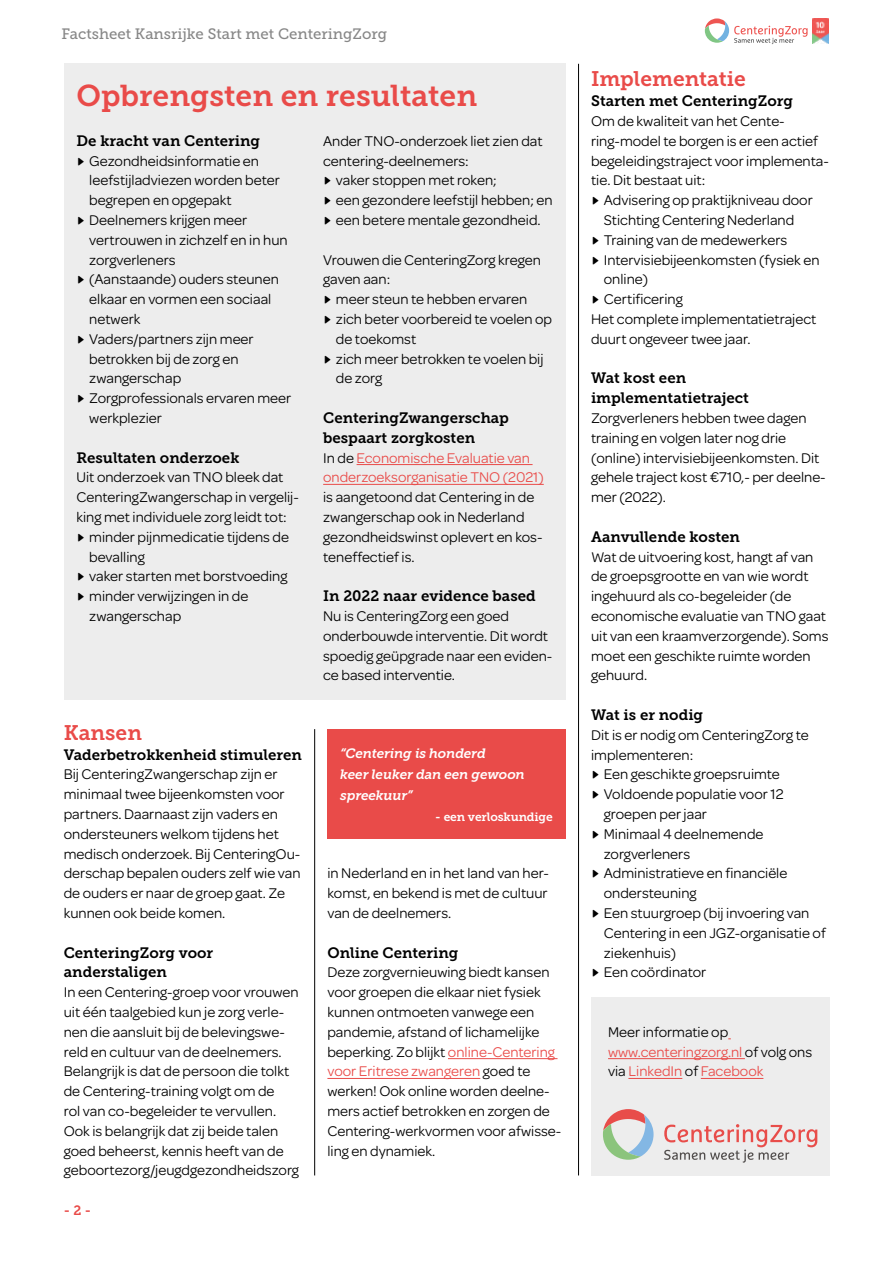
<style>
.page{position:relative;width:893px;height:1263px;background:#fff}
.page>*{position:absolute;margin:0;border:0;box-sizing:border-box;transform-origin:0 0}
.kop_2{font:30px "Museo Slab 700";color:#e94b49}
.kop_2-2{font:21px "Museo Slab 700";color:#e94b49}
.plat{font:15px/19.8px "Omnes";color:#000}
.kop_3{font:15px/19.8px "Museo Slab 700";color:#000}
.plat-2{font:15px/19.8px "Omnes";color:#e94b49}
.t1{font:15px "Museo Slab 500";color:#878787}
.streamer{font:italic 13.5px/21px "Museo Slab 700";letter-spacing:-.01em;color:#fff}
.t2{font:13.5px "Museo Slab 700";color:#e94b49}
.streamer-2{font:12px "Museo Slab 700";letter-spacing:-.01em;color:#fff}
.s1{font-size:13.5px}
.s2{color:#e94b49}
.s3{color:#000}
</style>
<div class="page">
<hr style="left:448px;top:1058px;width:109px;height:1px;background:#e94b49">
<hr style="left:327px;top:1078px;width:153px;height:1px;background:#e94b49">
<div style="left:64px;top:64px;width:502px;height:636px;background:#ededed"></div>
<div style="left:327px;top:729px;width:239px;height:110px;background:#e94b49"></div>
<hr style="left:357px;top:464px;width:176px;height:1px;background:#e94b49">
<hr style="left:323px;top:484px;width:221px;height:1px;background:#e94b49">
<div style="left:591px;top:997px;width:238px;height:178px;background:#ededed"></div>
<hr style="left:608px;top:1058px;width:137px;height:1px;background:#e94b49">
<hr style="left:628px;top:1078px;width:54px;height:1px;background:#e94b49">
<hr style="left:701px;top:1078px;width:62px;height:1px;background:#e94b49">
<svg style="left:603px;top:1109px;width:51px;height:51px"></svg>
<svg style="left:664px;top:1124px;width:153px;height:38px"></svg>
<svg style="left:705px;top:18px;width:103px;height:26px"></svg>
<img style="left:813px;top:18px;width:16px;height:26px">
<hr style="left:314px;top:729px;width:1px;height:446px;background:#000">
<hr style="left:578px;top:64px;width:1px;height:1111px;background:#000">
<p class="t1" style="left:62px;top:25px;width:327px">Factsheet Kansrijke Start met CenteringZorg</p>
<p class="kop_2" style="left:77px;top:79px;width:402px">Opbrengsten en resultaten</p>
<p class="kop_3" style="left:77px;top:131px;width:185px">De kracht van Centering</p>
<p class="plat" style="left:89px;top:150px;width:192px;text-indent:-13px"><span class="s1">м</span> Gezondheidsinformatie en leefstijladviezen worden beter begrepen en opgepakt</p>
<p class="plat" style="left:89px;top:209px;width:200px;text-indent:-13px"><span class="s1">м</span> Deelnemers krijgen meer vertrouwen in zichzelf en in hun zorgverleners</p>
<p class="plat" style="left:89px;top:269px;width:191px;text-indent:-13px"><span class="s1">м</span> (Aanstaande) ouders steunen elkaar en vormen een sociaal netwerk</p>
<p class="plat" style="left:89px;top:328px;width:166px;text-indent:-13px"><span class="s1">м</span> Vaders/partners zijn meer betrokken bij de zorg en zwangerschap</p>
<p class="plat" style="left:89px;top:387px;width:203px;text-indent:-13px"><span class="s1">м</span> Zorgprofessionals ervaren meer werkplezier</p>
<p class="kop_3" style="left:77px;top:448px;width:164px">Resultaten onderzoek</p>
<p class="plat" style="left:77px;top:467px;width:224px">Uit onderzoek van TNO bleek dat<br>CenteringZwangerschap in vergelij&shy;king met individuele zorg leidt tot:</p>
<p class="plat" style="left:89px;top:526px;width:201px;text-indent:-13px"><span class="s1">м</span> minder pijnmedicatie tijdens de bevalling</p>
<p class="plat" style="left:77px;top:566px;width:212px"><span class="s1">м</span> vaker starten met borstvoeding</p>
<p class="plat" style="left:89px;top:585px;width:161px;text-indent:-13px"><span class="s1">м</span> minder verwijzingen in de zwangerschap</p>
<p class="plat" style="left:323px;top:130px;width:221px">Ander TNO-onderzoek liet zien dat centering-deelnemers:</p>
<p class="plat" style="left:323px;top:170px;width:175px"><span class="s1">м</span> vaker stoppen met roken;</p>
<p class="plat" style="left:323px;top:189px;width:231px"><span class="s1">м</span> een gezondere leefstijl hebben; en</p>
<p class="plat" style="left:323px;top:209px;width:219px"><span class="s1">м</span> een betere mentale gezondheid.</p>
<p class="plat" style="left:323px;top:249px;width:219px">Vrouwen die CenteringZorg kregen gaven aan:</p>
<p class="plat" style="left:323px;top:288px;width:206px"><span class="s1">м</span> meer steun te hebben ervaren</p>
<p class="plat" style="left:336px;top:308px;width:218px;text-indent:-13px"><span class="s1">м</span> zich beter voorbereid te voelen op de toekomst</p>
<p class="plat" style="left:336px;top:348px;width:209px;text-indent:-13px"><span class="s1">м</span> zich meer betrokken te voelen bij de zorg</p>
<p class="kop_3" style="left:323px;top:408px;width:187px">CenteringZwangerschap bespaart zorgkosten</p>
<p class="plat" style="left:323px;top:447px;width:222px">In de <span class="s2">Economische Evaluatie van onderzoeksorganisatie TNO (2021) </span>is aangetoond dat Centering in de zwangerschap ook in Nederland gezondheidswinst oplevert en kos&shy;teneffectief is.</p>
<p class="kop_3" style="left:323px;top:586px;width:214px">In 2022 naar evidence based</p>
<p class="plat" style="left:323px;top:605px;width:231px">Nu is CenteringZorg een goed onderbouwde interventie. Dit wordt spoedig geüpgrade naar een eviden&shy;ce based interventie.</p>
<p class="kop_2-2" style="left:64px;top:721px;width:80px">Kansen</p>
<p class="kop_3" style="left:64px;top:745px;width:240px">Vaderbetrokkenheid stimuleren</p>
<p class="plat" style="left:64px;top:764px;width:238px">Bij CenteringZwangerschap zijn er minimaal twee bijeenkomsten voor partners. Daarnaast zijn vaders en ondersteuners welkom tijdens het medisch onderzoek. Bij CenteringOu&shy;derschap bepalen ouders zelf wie van de ouders er naar de groep gaat. Ze kunnen ook beide komen.</p>
<p class="kop_3" style="left:64px;top:943px;width:151px">CenteringZorg voor anderstaligen</p>
<p class="plat" style="left:64px;top:981px;width:237px">In een Centering-groep voor vrouwen uit één taalgebied kun je zorg verle&shy;nen die aansluit bij de belevingswe&shy;reld en cultuur van de deelnemers.<br>Belangrijk is dat de persoon die tolkt de Centering-training volgt om de<br>rol van co-begeleider te vervullen.<br>Ook is belangrijk dat zij beide talen goed beheerst, kennis heeft van de geboortezorg/jeugdgezondheidszorg</p>
<p class="t2" style="left:64px;top:1203px;width:29px">- 2 -</p>
<p class="streamer" style="left:340px;top:742px;width:186px">“Centering is honderd<br>keer leuker dan een gewoon spreekuur”</p>
<p class="streamer-2" style="left:435px;top:809px;width:119px">- een verloskundige</p>
<p class="plat" style="left:327px;top:863px;width:223px;text-align:justify">in Nederland en in het land van her&shy;komst, en bekend is met de cultuur van de deelnemers.</p>
<p class="kop_3" style="left:327px;top:943px;width:133px">Online Centering</p>
<p class="plat" style="left:327px;top:962px;width:235px">Deze zorgvernieuwing biedt kansen voor groepen die elkaar niet fysiek kunnen ontmoeten vanwege een pandemie, afstand of lichamelijke beperking. Zo blijkt <span class="s2">online-Centering voor Eritrese zwangeren</span> goed te werken! Ook online worden deelne&shy;mers actief betrokken en zorgen de Centering-werkvormen voor afwisse&shy;ling en dynamiek.</p>
<p class="kop_2-2" style="left:591px;top:67px;width:156px">Implementatie</p>
<p class="kop_3" style="left:591px;top:91px;width:204px">Starten met CenteringZorg</p>
<p class="plat" style="left:591px;top:110px;width:239px">Om de kwaliteit van het Cente&shy;ring-model te borgen is er een actief begeleidingstraject voor implementa&shy;tie. Dit bestaat uit:</p>
<p class="plat" style="left:591px;top:189px;width:223px;text-align:center"><span class="s1">м</span> Advisering op praktijkniveau door<br>Stichting Centering Nederland</p>
<p class="plat" style="left:591px;top:229px;width:198px"><span class="s1">м</span> Training van de medewerkers</p>
<p class="plat" style="left:604px;top:249px;width:217px;text-indent:-13px"><span class="s1">м</span> Intervisiebijeenkomsten (fysiek en online)</p>
<p class="plat" style="left:591px;top:288px;width:93px"><span class="s1">м</span> Certificering</p>
<p class="plat" style="left:591px;top:308px;width:227px">Het complete implementatietraject duurt ongeveer twee jaar.</p>
<p class="kop_3" style="left:591px;top:368px;width:159px">Wat kost een implementatietraject</p>
<p class="plat" style="left:591px;top:407px;width:236px">Zorgverleners hebben twee dagen training en volgen later nog drie (online) intervisiebijeenkomsten. Dit gehele traject kost €710,- per deelne&shy;mer (2022).</p>
<p class="kop_3" style="left:591px;top:527px;width:150px">Aanvullende kosten</p>
<p class="plat" style="left:591px;top:546px;width:239px">Wat de uitvoering kost, hangt af van de groepsgrootte en van wie wordt ingehuurd als co-begeleider (de economische evaluatie van TNO gaat uit van een kraamverzorgende). Soms moet een geschikte ruimte worden gehuurd.</p>
<p class="kop_3" style="left:591px;top:705px;width:113px">Wat is er nodig</p>
<p class="plat" style="left:591px;top:724px;width:219px">Dit is er nodig om CenteringZorg te implementeren:</p>
<p class="plat" style="left:591px;top:764px;width:190px"><span class="s1">м</span> Een geschikte groepsruimte</p>
<p class="plat" style="left:604px;top:783px;width:181px;text-indent:-13px"><span class="s1">м</span> Voldoende populatie voor 12 groepen per jaar</p>
<p class="plat" style="left:604px;top:823px;width:161px;text-indent:-13px"><span class="s1">м</span> Minimaal 4 deelnemende zorgverleners</p>
<p class="plat" style="left:604px;top:863px;width:185px;text-indent:-13px"><span class="s1">м</span> Administratieve en financiële ondersteuning</p>
<p class="plat" style="left:604px;top:902px;width:224px;text-indent:-13px"><span class="s1">м</span> Een stuurgroep (bij invoering van<br>Centering in een JGZ-organisatie of ziekenhuis)</p>
<p class="plat" style="left:591px;top:962px;width:117px"><span class="s1">м</span> Een coördinator</p>
<p class="plat-2" style="left:608px;top:1021px;width:206px"><span class="s3">Meer informatie op </span>www.centeringzorg.nl <span class="s3">of volg ons via</span> LinkedIn <span class="s3">of</span> Facebook</p>
</div>
